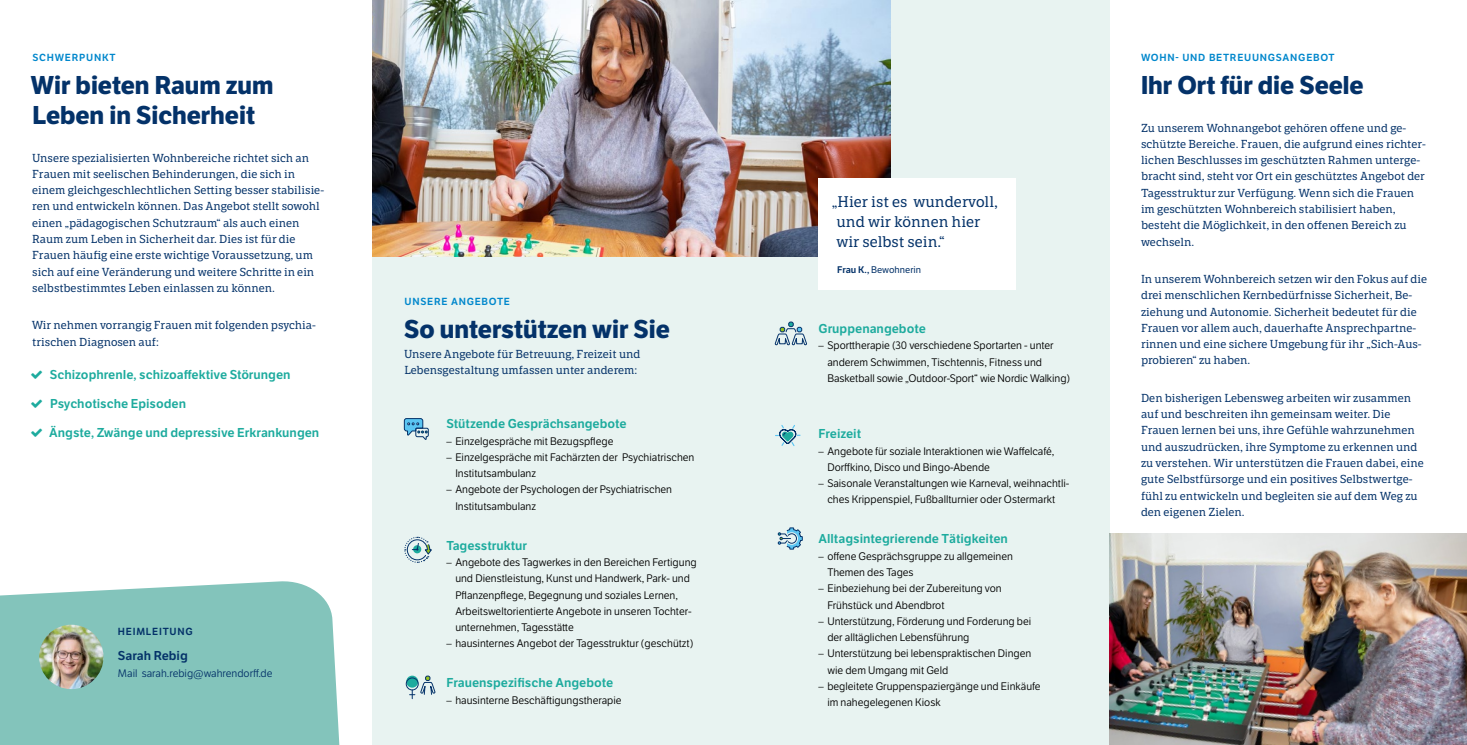
<style>
.page{position:relative;width:1467px;height:745px;background:#fff}
.page>*{position:absolute;margin:0;border:0;box-sizing:border-box;transform-origin:0 0}
.t1{font:700 25px/30px "LFT Etica";color:#043269}
.t2{font:15px/20px "LFT Etica Sheriff";color:#043269}
.t3{font:12.5px "LFT Etica SB";color:#1dab9e}
.t4{font:12.5px "LFT Etica SB";color:#043269}
.t5{font:11.25px/16.2px "LFT Etica Sheriff";color:#043269}
.t6{font:10.62px/16.2px "LFT Etica";color:#000}
.t7{font:10.62px "LFT Etica";color:#043269}
.t8{font:10px "LFT Etica SB";letter-spacing:.075em;color:#0087cc}
.t9{font:10px "LFT Etica SB";letter-spacing:.075em;color:#043269}
.t10{font:9.38px "LFT Etica";color:#043269}
.s1{font-family:"LFT Etica Sheriff"}
.s2{font-family:"LFT Etica SB"}
</style>
<div class="page">
<div style="left:373px;top:0;width:737px;height:744px;background:#e8f3f1"></div>
<img style="left:1109px;top:533px;width:358px;height:211px">
<img style="left:372px;top:0;width:518px;height:256px">
<div style="left:819px;top:178px;width:197px;height:112px;background:#fff"></div>
<svg style="left:0;top:581px;width:340px;height:163px;background:#8ac7bf"></svg>
<img style="left:39px;top:624px;width:65px;height:64px;border-radius:32px">
<svg style="left:404px;top:418px;width:25px;height:22px"></svg>
<svg style="left:775px;top:321px;width:32px;height:24px"></svg>
<svg style="left:404px;top:536px;width:28px;height:27px"></svg>
<svg style="left:775px;top:425px;width:26px;height:21px"></svg>
<svg style="left:778px;top:527px;width:25px;height:22px"></svg>
<svg style="left:406px;top:675px;width:12px;height:12px"></svg>
<div style="left:406px;top:677px;width:13px;height:13px;border:1px solid #043269;border-radius:50%"></div>
<svg style="left:410px;top:675px;width:26px;height:23px"></svg>
<p class="t8" style="left:32px;top:51px;width:85px">SCHWERPUNKT</p>
<h1 class="t1" style="left:31px;top:70px;width:244px">Wir bieten Raum zum<br>Leben in Sicherheit</h1>
<p class="t5" style="left:32px;top:150px;width:294px">Unsere spezialisierten Wohnbereiche richtet sich an Frauen mit seelischen Behinderungen, die sich in einem gleichgeschlechtlichen Setting besser stabilisie&shy;ren und entwickeln können. Das Angebot stellt sowohl einen „pädagogischen Schutzraum“ als auch einen Raum zum Leben in Sicherheit dar. Dies ist für die Frauen häufig eine erste wichtige Voraussetzung, um sich auf eine Veränderung und weitere Schritte in ein selbstbestimmtes Leben einlassen zu können.</p>
<p class="t5" style="left:32px;top:317px;width:286px">Wir nehmen vorrangig Frauen mit folgenden psychia&shy;trischen Diagnosen auf:</p>
<p class="t3" style="left:50px;top:366px;width:242px">SchizophrenIe, schizoaffektive Störungen</p>
<p class="t3" style="left:50px;top:396px;width:137px">Psychotische Episoden</p>
<p class="t3" style="left:49px;top:425px;width:272px">Ängste, Zwänge und depressive Erkrankungen</p>
<p class="t9" style="left:118px;top:624px;width:76px">HEIMLEITUNG</p>
<p class="t4" style="left:118px;top:648px;width:71px">Sarah Rebig</p>
<p class="t7" style="left:118px;top:666px;width:156px">Mail sarah.rebig@wahrendorff.de</p>
<p class="t8" style="left:405px;top:295px;width:107px">UNSERE ANGEBOTE</p>
<h1 class="t1" style="left:404px;top:314px;width:267px">So unterstützen wir Sie</h1>
<p class="t5" style="left:404px;top:346px;width:238px">Unsere Angebote für Betreuung, Freizeit und<br>Lebensgestaltung umfassen unter anderem:</p>
<p class="t3" style="left:446px;top:416px;width:182px">Stützende Gesprächsangebote</p>
<p class="t6" style="left:446px;top:432px;width:168px"><span class="s1">–</span> Einzelgespräche mit Bezugspflege</p>
<p class="t6" style="left:455px;top:449px;width:241px;text-indent:-9px"><span class="s1">–</span> Einzelgespräche mit Fachärzten der Psychiatrischen<br>Institutsambulanz</p>
<p class="t6" style="left:455px;top:481px;width:218px;text-indent:-9px"><span class="s1">–</span> Angebote der Psychologen der Psychiatrischen<br>Institutsambulanz</p>
<p class="t3" style="left:446px;top:537px;width:82px">Tagesstruktur</p>
<p class="t6" style="left:455px;top:554px;width:243px;text-indent:-9px"><span class="s1">–</span> Angebote des Tagwerkes in den Bereichen Fertigung und Dienstleistung, Kunst und Handwerk, Park- und Pflanzenpflege, Begegnung und soziales Lernen, Arbeitsweltorientierte Angebote in unseren Tochter&shy;unternehmen, Tagesstätte</p>
<p class="t6" style="left:446px;top:635px;width:248px"><span class="s1">–</span> hausinternes Angebot der Tagesstruktur (geschützt)</p>
<p class="t3" style="left:446px;top:675px;width:168px">Frauenspezifische Angebote</p>
<p class="t6" style="left:446px;top:691px;width:177px"><span class="s1">–</span> hausinterne Beschäftigungstherapie</p>
<h2 class="t2" style="left:832px;top:192px;width:167px">„Hier ist es wundervoll, und wir können hier wir selbst sein.“</h2>
<p class="t10" style="left:837px;top:263px;width:85px"><span class="s2">Frau K.,</span> Bewohnerin</p>
<p class="t3" style="left:819px;top:321px;width:109px">Gruppenangebote</p>
<p class="t6" style="left:827px;top:337px;width:244px;text-indent:-9px"><span class="s1">–</span> Sporttherapie (30 verschiedene Sportarten - unter anderem Schwimmen, Tischtennis, Fitness und<br>Basketball sowie „Outdoor-Sport“ wie Nordic Walking)</p>
<p class="t3" style="left:819px;top:426px;width:44px">Freizeit</p>
<p class="t6" style="left:827px;top:442px;width:229px;text-indent:-9px"><span class="s1">–</span> Angebote für soziale Interaktionen wie Waffelcafé,<br>Dorffkino, Disco und Bingo-Abende</p>
<p class="t6" style="left:819px;top:475px;width:252px;text-align:center"><span class="s1">–</span> Saisonale Veranstaltungen wie Karneval, weihnachtli&shy;ches Krippenspiel, Fußballturnier oder Ostermarkt</p>
<p class="t3" style="left:819px;top:531px;width:191px">Alltagsintegrierende Tätigkeiten</p>
<p class="t6" style="left:827px;top:547px;width:187px;text-indent:-9px"><span class="s1">–</span> offene Gesprächsgruppe zu allgemeinen<br>Themen des Tages</p>
<p class="t6" style="left:827px;top:580px;width:176px;text-indent:-9px"><span class="s1">–</span> Einbeziehung bei der Zubereitung von<br>Frühstück und Abendbrot</p>
<p class="t6" style="left:827px;top:612px;width:205px;text-indent:-9px"><span class="s1">–</span> Unterstützung, Förderung und Forderung bei der alltäglichen Lebensführung</p>
<p class="t6" style="left:827px;top:645px;width:205px;text-indent:-9px"><span class="s1">–</span> Unterstützung bei lebenspraktischen Dingen wie dem Umgang mit Geld</p>
<p class="t6" style="left:827px;top:677px;width:215px;text-indent:-9px"><span class="s1">–</span> begleitete Gruppenspaziergänge und Einkäufe im nahegelegenen Kiosk</p>
<p class="t8" style="left:1141px;top:51px;width:195px">WOHN- UND BETREUUNGSANGEBOT</p>
<h1 class="t1" style="left:1141px;top:70px;width:224px">Ihr Ort für die Seele</h1>
<p class="t5" style="left:1141px;top:120px;width:286px">Zu unserem Wohnangebot gehören offene und ge&shy;schützte Bereiche. Frauen, die aufgrund eines richter&shy;lichen Beschlusses im geschützten Rahmen unterge&shy;bracht sind, steht vor Ort ein geschütztes Angebot der Tagesstruktur zur Verfügung. Wenn sich die Frauen im geschützten Wohnbereich stabilisiert haben, besteht die Möglichkeit, in den offenen Bereich zu wechseln.</p>
<p class="t5" style="left:1141px;top:271px;width:288px">In unserem Wohnbereich setzen wir den Fokus auf die drei menschlichen Kernbedürfnisse Sicherheit, Be&shy;ziehung und Autonomie. Sicherheit bedeutet für die Frauen vor allem auch, dauerhafte Ansprechpartne&shy;rinnen und eine sichere Umgebung für ihr „Sich-Aus&shy;probieren“ zu haben.</p>
<p class="t5" style="left:1141px;top:390px;width:284px">Den bisherigen Lebensweg arbeiten wir zusammen auf und beschreiten ihn gemeinsam weiter. Die Frauen lernen bei uns, ihre Gefühle wahrzunehmen und auszudrücken, ihre Symptome zu erkennen und zu verstehen. Wir unterstützen die Frauen dabei, eine gute Selbstfürsorge und ein positives Selbstwertge&shy;fühl zu entwickeln und begleiten sie auf dem Weg zu den eigenen Zielen.</p>
</div>
